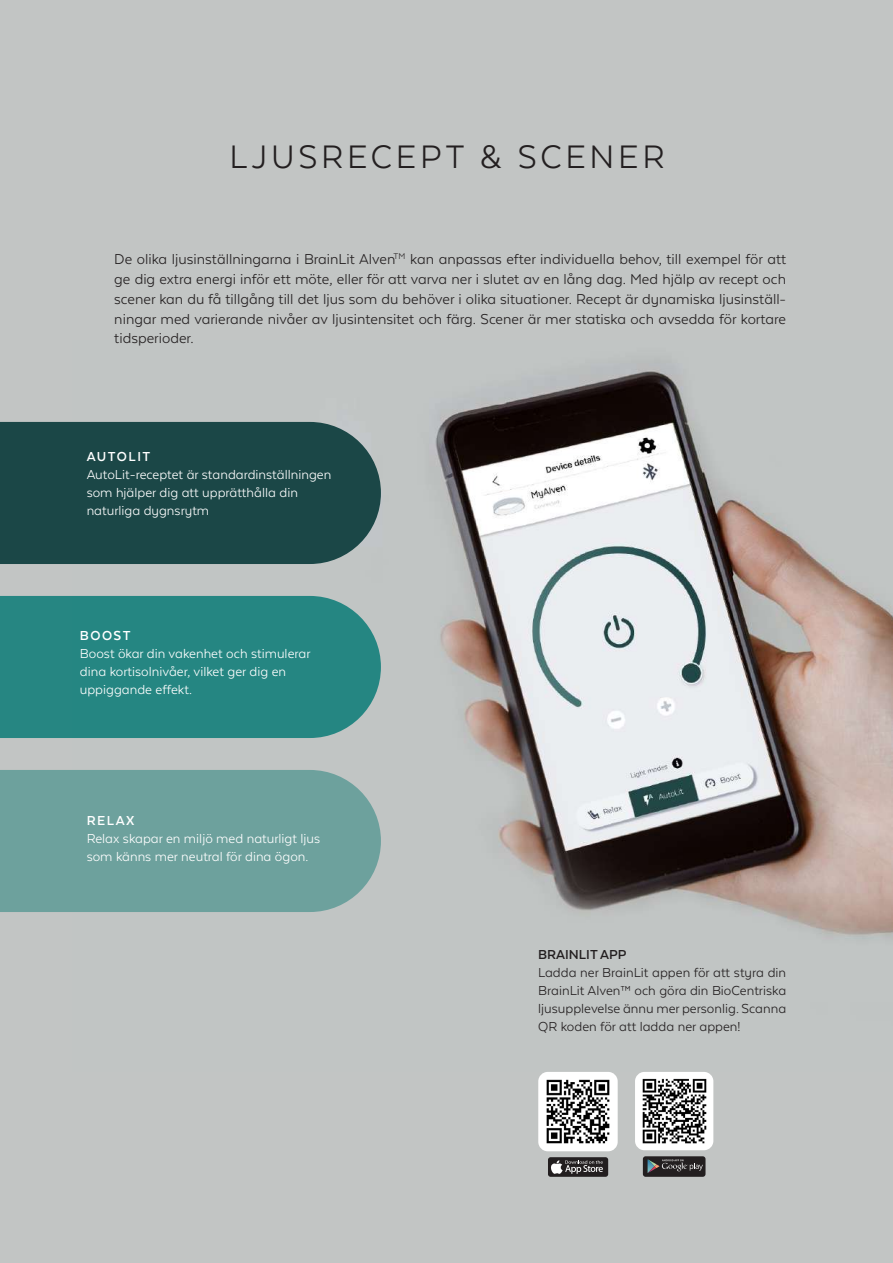
<style>
.page{position:relative;width:893px;height:1263px;background:#c2c5c4}
.page>*{position:absolute;margin:0;border:0;box-sizing:border-box;transform-origin:0 0}
.t1{font:37.5px "Texta Alt";letter-spacing:.1em;color:#231f20}
.t2{font:16.5px/19.8px "Texta Alt";color:#231f20;text-align:justify}
.t3{font:15px/18px "Texta Alt";color:#fff}
.t4{font:15px/18px "Texta Alt";color:#231f20;text-align:justify}
.t5{font:700 15px "Texta Alt";letter-spacing:.1em;color:#fff}
.t6{font:700 15px "Texta Alt";color:#231f20}
</style>
<div class="page">
<img style="left:72px;top:362px;width:821px;height:577px">
<div style="left:0;top:422px;width:381px;height:142px;background:#1b4747"></div>
<div style="left:0;top:596px;width:381px;height:142px;background:#258682"></div>
<div style="left:0;top:770px;width:381px;height:142px;background:#6da19d"></div>
<img style="left:538px;top:1072px;width:80px;height:79px">
<div style="left:548px;top:1157px;width:60px;height:20px;background:#231f20;border-radius:3px"></div>
<svg style="left:551px;top:1160px;width:52px;height:14px"></svg>
<img style="left:635px;top:1072px;width:78px;height:78px">
<div style="left:643px;top:1156px;width:62px;height:21px;background:#231f20;border-radius:3px"></div>
<svg style="left:648px;top:1159px;width:55px;height:14px"></svg>
<h1 class="t1" style="left:230px;top:138px;width:437px">LJUSRECEPT &amp; SCENER</h1>
<p class="t2" style="left:114px;top:249px;width:673px">De olika ljusinställningarna i BrainLit Alven<sup>TM</sup> kan anpassas efter individuella behov, till exempel för att ge dig extra energi inför ett möte, eller för att varva ner i slutet av en lång dag. Med hjälp av recept och scener kan du få tillgång till det ljus som du behöver i olika situationer. Recept är dynamiska ljusinställ&shy;ningar med varierande nivåer av ljusintensitet och färg. Scener är mer statiska och avsedda för kortare tidsperioder.</p>
<p class="t5" style="left:87px;top:448px;width:65px">AUTOLIT</p>
<p class="t3" style="left:87px;top:465px;width:246px">AutoLit-receptet är standardinställningen som hjälper dig att upprätthålla din naturliga dygnsrytm</p>
<p class="t5" style="left:80px;top:627px;width:52px">BOOST</p>
<p class="t3" style="left:80px;top:644px;width:232px">Boost ökar din vakenhet och stimulerar dina kortisolnivåer, vilket ger dig en uppiggande effekt.</p>
<p class="t5" style="left:87px;top:813px;width:49px">RELAX</p>
<p class="t3" style="left:87px;top:830px;width:235px">Relax skapar en miljö med naturligt ljus som känns mer neutral för dina ögon.</p>
<p class="t6" style="left:538px;top:946px;width:90px">BRAINLIT APP</p>
<p class="t4" style="left:538px;top:963px;width:249px">Ladda ner BrainLit appen för att styra din BrainLit Alven™ och göra din BioCentriska ljusupplevelse ännu mer personlig. Scanna QR koden för att ladda ner appen!</p>
</div>
